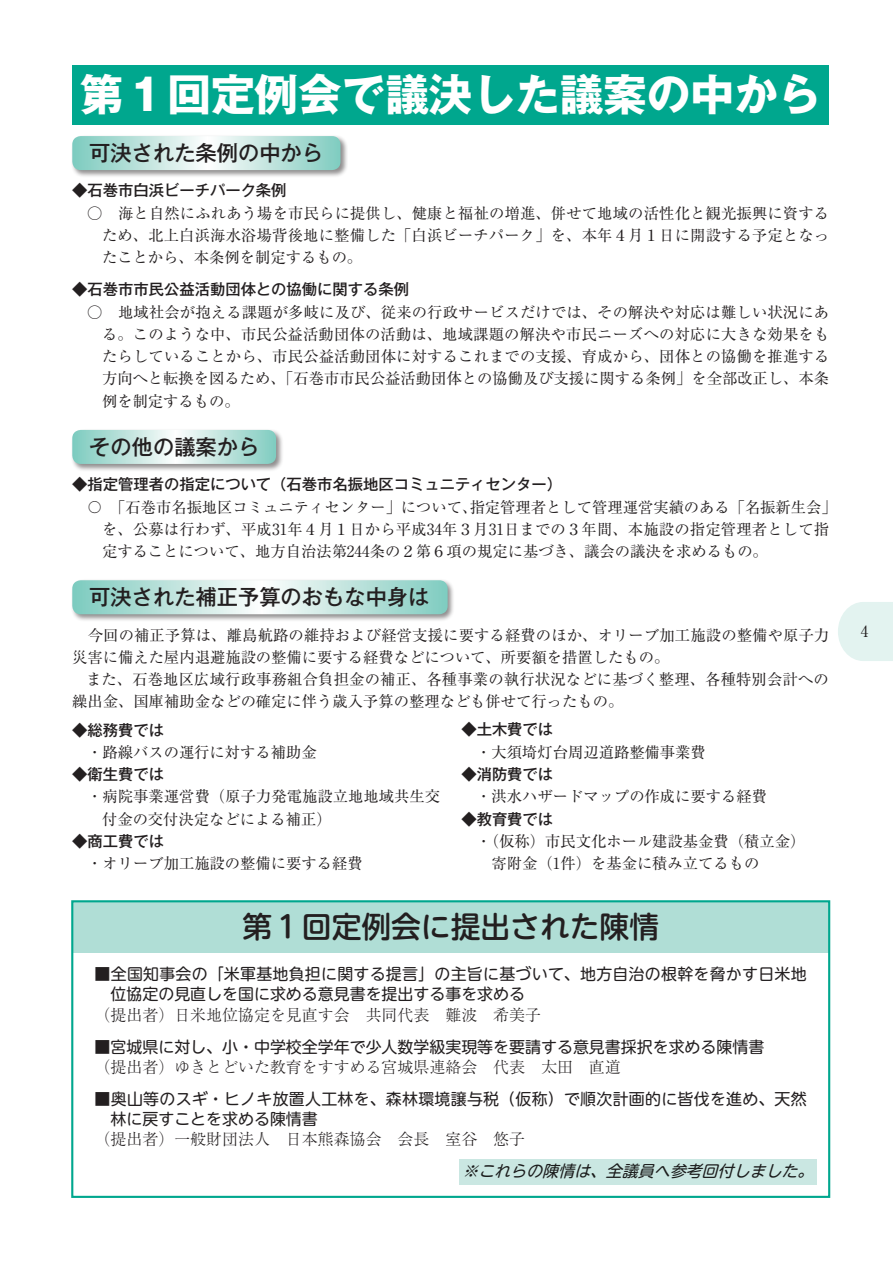
<style>
.page{position:relative;width:893px;height:1263px;background:#fff}
.page>*{position:absolute;margin:0;border:0;box-sizing:border-box;transform-origin:0 0}
.t1{font:700 43.65px "Gothic MB101 Pr 6 N";color:#fff}
.t2{font:500 29.7px "UD Shin M Go Pro";color:#231f20}
.t3{font:500 21.3px "Gothic MB101 Pr 6 N";color:#231f20}
.t4{font:15.9px/20.2px "UD Shin M Go Pro";color:#231f20}
.t5{font:300 15.9px "Ryumin Pr 6 N";color:#231f20}
.t6{font:italic 15.9px "UD Shin M Go Pro";color:#231f20}
.t7{font:15.3px/22.4px "Ryumin Pr 6 N";color:#231f20}
.t8{font:500 15.3px "Gothic MB101 Pr 6 N";color:#231f20}
</style>
<div class="page">
<svg style="left:838px;top:602px;width:55px;height:59px"></svg>
<div style="left:72px;top:65px;width:757px;height:60px;background:#00a78e"></div>
<div style="left:71px;top:135px;width:277px;height:43px;background:#231f20;opacity:.5"></div>
<svg style="left:72px;top:136px;width:268px;height:34px"></svg>
<div style="left:71px;top:428px;width:213px;height:44px;background:#231f20;opacity:.5"></div>
<svg style="left:72px;top:430px;width:204px;height:34px"></svg>
<div style="left:71px;top:579px;width:384px;height:43px;background:#231f20;opacity:.5"></div>
<svg style="left:72px;top:580px;width:376px;height:34px"></svg>
<div style="left:72px;top:901px;width:757px;height:51px;background:#b0ded6"></div>
<div style="left:71px;top:900px;width:759px;height:298px;border:2px solid #00a78e"></div>
<div style="left:459px;top:1159px;width:357px;height:25px;background:#cae7e2"></div>
<h1 class="t1" style="left:80px;top:59px;width:742px">第１回定例会で議決した議案の中から</h1>
<h3 class="t3" style="left:89px;top:135px;width:235px">可決された条例の中から</h3>
<p class="t8" style="left:72px;top:178px;width:216px">◆石巻市白浜ビーチパーク条例</p>
<p class="t7" style="left:102px;top:201px;width:729px;text-align:justify;text-indent:-15px">○　海と自然にふれあう場を市民らに提供し、健康と福祉の増進、併せて地域の活性化と観光振興に資するため、北上白浜海水浴場背後地に整備した「白浜ビーチパーク」を、本年４月１日に開設する予定となったことから、本条例を制定するもの。</p>
<p class="t8" style="left:72px;top:277px;width:338px">◆石巻市市民公益活動団体との協働に関する条例</p>
<p class="t7" style="left:102px;top:300px;width:729px;text-align:justify;text-indent:-15px">○　地域社会が抱える課題が多岐に及び、従来の行政サービスだけでは、その解決や対応は難しい状況にある。このような中、市民公益活動団体の活動は、地域課題の解決や市民ニーズへの対応に大きな効果をもたらしていることから、市民公益活動団体に対するこれまでの支援、育成から、団体との協働を推進する方向へと転換を図るため、「石巻市市民公益活動団体との協働及び支援に関する条例」を全部改正し、本条例を制定するもの。</p>
<h3 class="t3" style="left:89px;top:429px;width:172px">その他の議案から</h3>
<p class="t8" style="left:72px;top:472px;width:491px">◆指定管理者の指定について（石巻市名振地区コミュニティセンター(</p>
<p class="t7" style="left:470px;top:495px;width:369px">指定管理者として管理運営実績のある「名振新生会「</p>
<p class="t7" style="left:102px;top:495px;width:729px;text-indent:-15px">〇　「石巻市名振地区コミュニティセンター」について、<br>を、公募は行わず、平成31年４月１日から平成34年３月31日までの３年間、本施設の指定管理者として指定することについて、地方自治法第244条の２第６項の規定に基づき、議会の議決を求めるもの。</p>
<h3 class="t3" style="left:89px;top:579px;width:342px">可決された補正予算のおもな中身は</h3>
<p class="t7" style="left:72px;top:623px;width:759px">　今回の補正予算は、離島航路の維持および経営支援に要する経費のほか、オリーブ加工施設の整備や原子力災害に備えた屋内退避施設の整備に要する経費などについて、所要額を措置したもの。</p>
<p class="t7" style="left:72px;top:667px;width:758px;text-indent:14px">また、石巻地区広域行政事務組合負担金の補正、各種事業の執行状況などに基づく整理、各種特別会計への繰出金、国庫補助金などの確定に伴う歳入予算の整理なども併せて行ったもの。</p>
<p class="t8" style="left:72px;top:717px;width:93px">◆総務費では</p>
<p class="t7" style="left:87px;top:740px;width:231px">・路線バスの運行に対する補助金</p>
<p class="t8" style="left:72px;top:762px;width:93px">◆衛生費では</p>
<p class="t7" style="left:102px;top:785px;width:340px;text-indent:-15px">・病院事業運営費（原子力発電施設立地地域共生交付金の交付決定などによる補正(</p>
<p class="t8" style="left:72px;top:828px;width:93px">◆商工費では</p>
<p class="t7" style="left:87px;top:852px;width:277px">・オリーブ加工施設の整備に要する経費</p>
<p class="t8" style="left:461px;top:717px;width:93px">◆土木費では</p>
<p class="t7" style="left:476px;top:740px;width:231px">・大須埼灯台周辺道路整備事業費</p>
<p class="t8" style="left:461px;top:762px;width:93px">◆消防費では</p>
<p class="t7" style="left:476px;top:785px;width:292px">・洪水ハザードマップの作成に要する経費</p>
<p class="t8" style="left:461px;top:806px;width:93px">◆教育費では</p>
<p class="t7" style="left:476px;top:829px;width:331px">・（仮称）市民文化ホール建設基金費（積立金(　寄附金（件1 ）を基金に積み立てるもの</p>
<h2 class="t2" style="left:242px;top:903px;width:418px">第１回定例会に提出された陳情</h2>
<p class="t4" style="left:111px;top:963px;width:698px;text-indent:-16px">■全国知事会の「米軍基地負担に関する提言」の主旨に基づいて、地方自治の根幹を脅かす日米地位協定の見直しを国に求める意見書を提出する事を求める</p>
<p class="t5" style="left:95px;top:1002px;width:448px">（提出者）日米地位協定を見直す会　共同代表　難波　希美子</p>
<p class="t4" style="left:95px;top:1035px;width:671px">■宮城県に対し、小・中学校全学年で少人数学級実現等を要請する意見書採択を求める陳情書</p>
<p class="t5" style="left:95px;top:1054px;width:528px">（提出者）ゆきとどいた教育をすすめる宮城県連絡会　代表　太田　直道</p>
<p class="t4" style="left:111px;top:1087px;width:698px;text-indent:-16px">■奥山等のスギ・ヒノキ放置人工林を、森林環境譲与税（仮称）で順次計画的に皆伐を進め、天然林に戻すことを求める陳情書</p>
<p class="t5" style="left:95px;top:1126px;width:432px">（提出者）一般財団法人　日本熊森協会　会長　室谷　悠子</p>
<p class="t6" style="left:797px;top:1158px;width:24px">。</p>
<p class="t6" style="left:606px;top:1158px;width:199px">全議員へ参考回付しました</p>
<p class="t6" style="left:478px;top:1158px;width:120px">これらの陳情は</p>
<p class="t6" style="left:462px;top:1158px;width:24px">※</p>
<p class="t6" style="left:590px;top:1158px;width:24px">、</p>
<p class="t7" style="left:861px;top:620px;width:9px">4</p>
</div>
